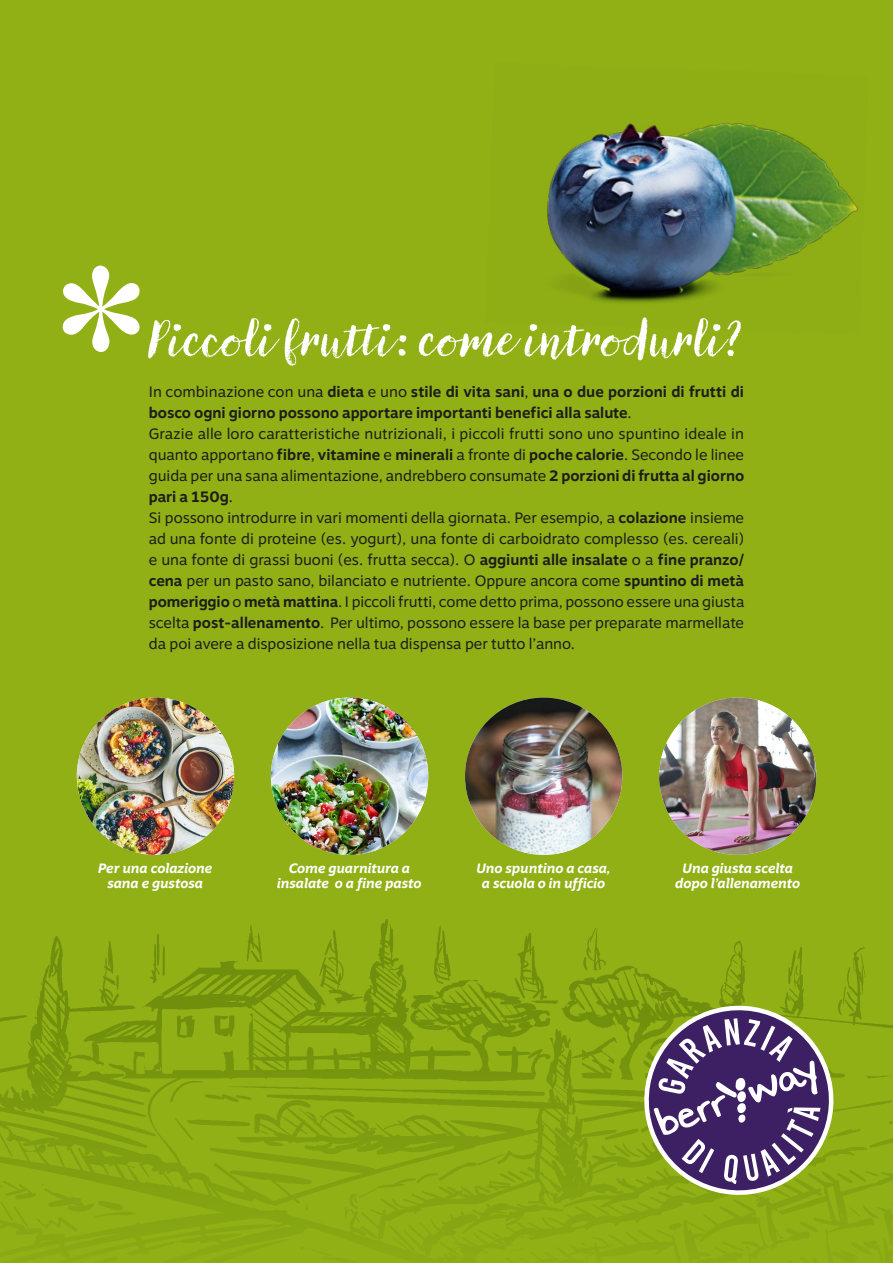
<style>
.page{position:relative;width:893px;height:1263px;background:#91b016}
.page>*{position:absolute;margin:0;border:0;box-sizing:border-box;transform-origin:0 0}
.t1{font:210px "Baskerville";color:#fff}
.t2{font:49.5px "Canvas Script";color:#fff}
.t3{font:15px/21px "Motiva Sans";color:#1d1d1b}
.t4{font:italic 700 13.5px/14.7px "Motiva Sans";color:#fff;text-align:center}
.s1{font-weight:700}
</style>
<div class="page">
<img style="left:0;top:789px;width:893px;height:436px">
<svg style="left:635px;top:996px;width:208px;height:208px"></svg>
<img style="left:77px;top:697px;width:157px;height:158px;border-radius:79px">
<img style="left:271px;top:697px;width:157px;height:158px;border-radius:79px">
<img style="left:465px;top:697px;width:157px;height:158px;border-radius:79px">
<img style="left:659px;top:697px;width:157px;height:158px;border-radius:79px">
<img style="left:547px;top:123px;width:311px;height:180px">
<h1 class="t1" style="left:57px;top:204px;width:89px">*</h1>
<h2 class="t2" style="left:150px;top:307px;width:595px">Piccoli frutti: come introdurli?</h2>
<p class="t3" style="left:149px;top:381px;width:597px">In combinazione con una <span class="s1">dieta</span> e uno <span class="s1">stile di vita sani</span>, <span class="s1">una o due porzioni di frutti di bosco ogni giorno possono apportare importanti benefici alla salute</span>.<br>Grazie alle loro caratteristiche nutrizionali, i piccoli frutti sono uno spuntino ideale in quanto apportano <span class="s1">fibre</span>, <span class="s1">vitamine</span> e <span class="s1">minerali</span> a fronte di <span class="s1">poche calorie</span>. Secondo le linee guida per una sana alimentazione, andrebbero consumate <span class="s1">2 porzioni di frutta al giorno pari a 150g</span>.<br>Si possono introdurre in vari momenti della giornata. Per esempio, a <span class="s1">colazione</span> insieme ad una fonte di proteine (es. yogurt), una fonte di carboidrato complesso (es. cereali) e una fonte di grassi buoni (es. frutta secca). O <span class="s1">aggiunti alle insalate</span> o a <span class="s1">fine pranzo/ cena</span> per un pasto sano, bilanciato e nutriente. Oppure ancora come <span class="s1">spuntino di metà pomeriggio</span> o <span class="s1">metà mattina</span>. I piccoli frutti, come detto prima, possono essere una giusta scelta <span class="s1">post-allenamento</span>. Per ultimo, possono essere la base per preparate marmellate da poi avere a disposizione nella tua dispensa per tutto l’anno.</p>
<p class="t4" style="left:98px;top:860px;width:116px">Per una colazione sana e gustosa</p>
<p class="t4" style="left:277px;top:860px;width:146px">Come guarnitura a insalate o a fine pasto</p>
<p class="t4" style="left:476px;top:860px;width:136px">Uno spuntino a casa, a scuola o in ufficio</p>
<p class="t4" style="left:675px;top:860px;width:127px">Una giusta scelta dopo l’allenamento</p>
</div>
